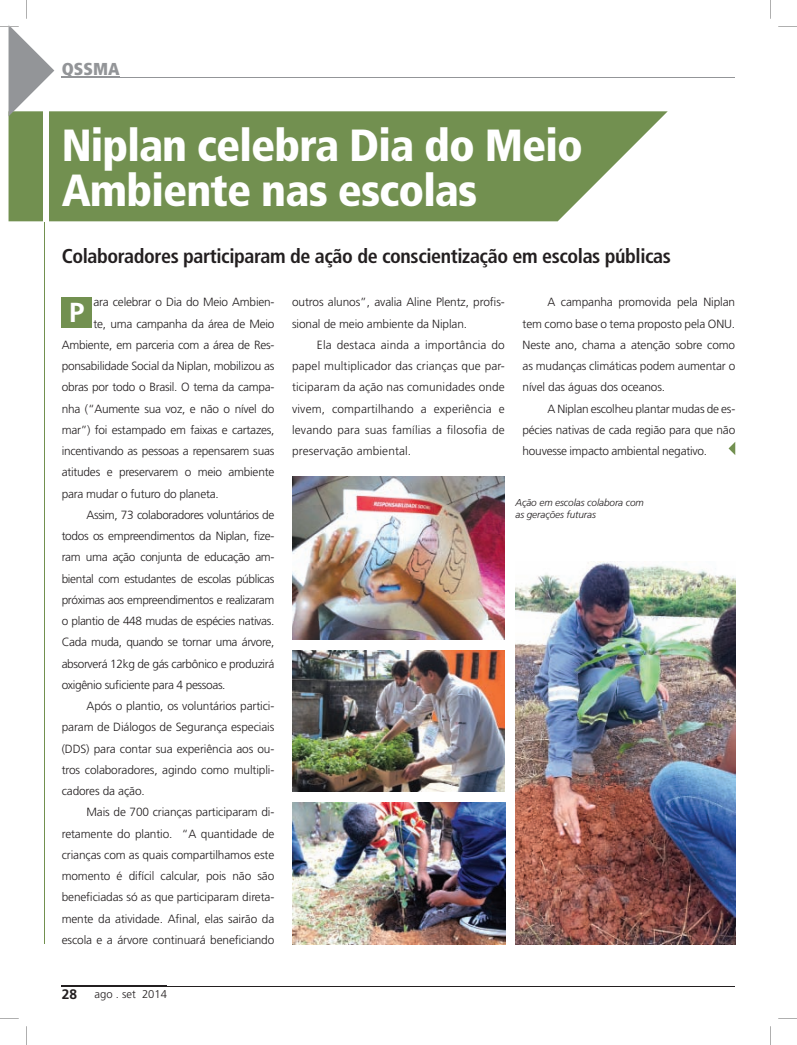
<style>
.page{position:relative;width:797px;height:1045px;background:#fff}
.page>*{position:absolute;margin:0;border:0;box-sizing:border-box;transform-origin:0 0}
.t1{font:900 condensed 45px/45px "Frutiger LT Std";letter-spacing:-.02em;color:#fff}
.t2{font:700 27.5px "Frutiger";color:#fff}
.t3{font:700 condensed 20px "Frutiger LT Std";letter-spacing:-.02em;color:#231f20}
.t4{font:900 condensed 17.25px "Frutiger LT Std";color:#939598}
.t5{font:700 13.75px "Frutiger";color:#231f20}
.t6{font:300 11.88px/21.2px "Frutiger";letter-spacing:-.02em;color:#231f20;text-align:justify}
.t7{font:300 11.25px "Frutiger";color:#231f20}
.t8{font:italic 300 10px/12.5px "Frutiger";letter-spacing:-.01em;color:#231f20}
</style>
<div class="page">
<svg style="left:9px;top:111px;width:658px;height:110px;background:#7e995f"></svg>
<hr style="left:44px;top:111px;width:1px;height:833px;background:#729050">
<hr style="left:62px;top:986px;width:673px;height:1px;background:#231f20">
<div style="left:62px;top:297px;width:30px;height:31px;background:#729050"></div>
<div style="left:44px;top:111px;width:5px;height:110px;background:#fff"></div>
<hr style="left:62px;top:77px;width:673px;height:1px;background:#939598">
<svg style="left:728px;top:442px;width:7px;height:13px"></svg>
<img style="left:515px;top:561px;width:220px;height:383px">
<img style="left:292px;top:802px;width:213px;height:142px">
<img style="left:292px;top:650px;width:213px;height:141px">
<img style="left:292px;top:476px;width:213px;height:163px">
<hr style="left:62px;top:985px;width:105px;height:1px;background:#231f20">
<svg style="left:770px;top:0;width:1px;height:19px"></svg>
<svg style="left:26px;top:0;width:1px;height:19px"></svg>
<svg style="left:778px;top:26px;width:19px;height:1px"></svg>
<svg style="left:0;top:25px;width:54px;height:91px"></svg>
<svg style="left:778px;top:1018px;width:19px;height:1px"></svg>
<svg style="left:0;top:1018px;width:19px;height:1px"></svg>
<svg style="left:770px;top:1026px;width:1px;height:19px"></svg>
<svg style="left:26px;top:1026px;width:1px;height:19px"></svg>
<h3 class="t4" style="left:62px;top:58px;width:59px">QSSMA</h3>
<h1 class="t1" style="left:62px;top:122px;width:523px">Niplan celebra dia do Meio ambiente nas escolas</h1>
<h3 class="t3" style="left:62px;top:244px;width:610px">Colaboradores participaram de ação de conscientização em escolas públicas</h3>
<p class="t6" style="left:522px;top:292px;width:214px;text-indent:25px">A campanha promovida pela Niplan tem como base o tema proposto pela ONU.<br>Neste ano, chama a atenção sobre como as mudanças climáticas podem aumentar o nível das águas dos oceanos.</p>
<p class="t6" style="left:522px;top:398px;width:214px;text-indent:25px">A Niplan escolheu plantar mudas de es&shy;pécies nativas de cada região para que não houvesse impacto ambiental negativo.</p>
<p class="t6" style="left:292px;top:292px;width:214px">outros alunos”, avalia Aline Plentz, profis&shy;sional de meio ambiente da Niplan.</p>
<p class="t6" style="left:292px;top:334px;width:214px;text-indent:25px">Ela destaca ainda a importância do papel multiplicador das crianças que par&shy;ticiparam da ação nas comunidades onde vivem, compartilhando a experiência e levando para suas famílias a filosofia de preservação ambiental.</p>
<p class="t6" style="left:93px;top:292px;width:182px">ara celebrar o Dia do Meio Ambien-</p>
<p class="t6" style="left:93px;top:313px;width:182px">te, uma campanha da área de Meio</p>
<p class="t6" style="left:62px;top:334px;width:214px">Ambiente, em parceria com a área de Res-</p>
<p class="t6" style="left:62px;top:355px;width:214px">ponsabilidade Social da Niplan, mobilizou as</p>
<p class="t6" style="left:62px;top:376px;width:214px">obras por todo o Brasil. O tema da campa-</p>
<p class="t6" style="left:62px;top:398px;width:214px">nha (“Aumente sua voz, e não o nível do</p>
<p class="t6" style="left:62px;top:419px;width:214px">mar”) foi estampado em faixas e cartazes,</p>
<p class="t6" style="left:62px;top:440px;width:214px">incentivando as pessoas a repensarem suas</p>
<p class="t6" style="left:62px;top:461px;width:214px">atitudes e preservarem o meio ambiente</p>
<p class="t6" style="left:62px;top:483px;width:158px">para mudar o futuro do planeta.</p>
<p class="t6" style="left:86px;top:504px;width:189px">Assim, 73 colaboradores voluntários de</p>
<p class="t6" style="left:62px;top:525px;width:214px">todos os empreendimentos da Niplan, fize-</p>
<p class="t6" style="left:62px;top:546px;width:214px">ram uma ação conjunta de educação am-</p>
<p class="t6" style="left:62px;top:568px;width:214px">biental com estudantes de escolas públicas</p>
<p class="t6" style="left:62px;top:589px;width:214px">próximas aos empreendimentos e realizaram</p>
<p class="t6" style="left:62px;top:610px;width:214px">o plantio de 448 mudas de espécies nativas.</p>
<p class="t6" style="left:62px;top:631px;width:214px">Cada muda, quando se tornar uma árvore,</p>
<p class="t6" style="left:62px;top:653px;width:214px">absorverá 12kg de gás carbônico e produzirá</p>
<p class="t6" style="left:62px;top:674px;width:165px">oxigênio suficiente para 4 pessoas.</p>
<p class="t6" style="left:86px;top:695px;width:189px">Após o plantio, os voluntários partici-</p>
<p class="t6" style="left:62px;top:716px;width:214px">param de Diálogos de Segurança especiais</p>
<p class="t6" style="left:62px;top:738px;width:214px">(DDS) para contar sua experiência aos ou-</p>
<p class="t6" style="left:62px;top:759px;width:214px">tros colaboradores, agindo como multipli-</p>
<p class="t6" style="left:62px;top:780px;width:85px">cadores da ação.</p>
<p class="t6" style="left:86px;top:801px;width:189px">Mais de 700 crianças participaram di-</p>
<p class="t6" style="left:62px;top:823px;width:214px">retamente do plantio. “A quantidade de</p>
<p class="t6" style="left:62px;top:844px;width:214px">crianças com as quais compartilhamos este</p>
<p class="t6" style="left:62px;top:865px;width:214px">momento é difícil calcular, pois não são</p>
<p class="t6" style="left:62px;top:886px;width:214px">beneficiadas só as que participaram direta-</p>
<p class="t6" style="left:62px;top:908px;width:214px">mente da atividade. Afinal, elas sairão da</p>
<p class="t6" style="left:62px;top:929px;width:214px">escola e a árvore continuará beneficiando</p>
<h2 class="t2" style="left:69px;top:296px;width:17px">P</h2>
<p class="t8" style="left:515px;top:496px;width:130px">Ação em escolas colabora com as gerações futuras</p>
<p class="t5" style="left:62px;top:986px;width:17px">28</p>
<p class="t7" style="left:94px;top:988px;width:74px">ago . set 2014</p>
</div>
